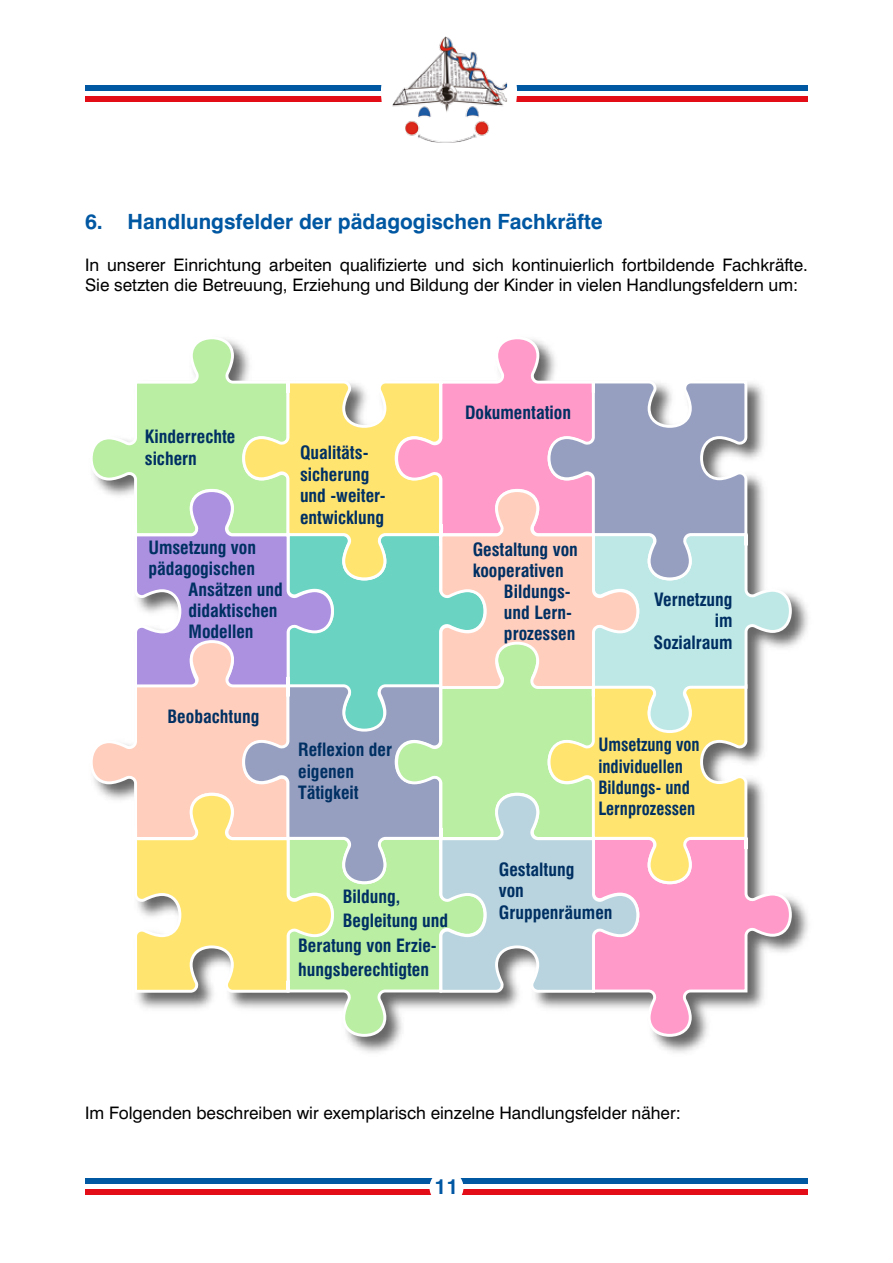
<style>
.page{position:relative;width:893px;height:1263px;background:#fff}
.page>*{position:absolute;margin:0;border:0;box-sizing:border-box;transform-origin:0 0}
.t1{font:700 21px "Swiss 721 BT";color:#0057a2}
.t2{font:700 condensed 17.85px/21.5px "Swiss 721 BT";color:#003063}
.t3{font:700 condensed 17.85px/21.5px "Swiss 721 BT";color:#003063;scale:.94 1}
.t4{font:17.25px/20.7px "Swiss 721 BT";color:#000}
</style>
<div class="page">
<div style="left:85px;top:85px;width:723px;height:6px;background:#0057a2"></div>
<div style="left:85px;top:96px;width:723px;height:6px;background:#e30d18"></div>
<div style="left:381px;top:24px;width:136px;height:136px;background:#fff;border-radius:50%"></div>
<img style="left:392px;top:36px;width:115px;height:106px">
<div style="left:85px;top:1178px;width:723px;height:5px;background:#0057a2"></div>
<div style="left:85px;top:1189px;width:723px;height:6px;background:#e30d18"></div>
<div style="left:430px;top:1171px;width:33px;height:33px;background:#fff;border-radius:50%"></div>
<div style="left:429px;top:1170px;width:34px;height:34px;border:2px solid #fff;border-radius:50%"></div>
<img style="left:348px;top:594px;width:460px;height:459px">
<svg style="left:92px;top:339px;width:701px;height:699px"></svg>
<p class="t1" style="left:85px;top:209px;width:519px">6. Handlungsfelder der pädagogischen Fachkräfte</p>
<p class="t4" style="left:85px;top:254px;width:724px">In unserer Einrichtung arbeiten qualifizierte und sich kontinuierlich fortbildende Fachkräfte.<br>Sie setzten die Betreuung, Erziehung und Bildung der Kinder in vielen Handlungsfeldern um:</p>
<p class="t2" style="left:145px;top:426px;width:92px">Kinderrechte sichern</p>
<p class="t2" style="left:148px;top:536px;width:109px">Umsetzung von</p>
<p class="t2" style="left:148px;top:557px;width:108px">pädagogischen</p>
<p class="t2" style="left:189px;top:579px;width:96px">Ansätzen und</p>
<p class="t2" style="left:189px;top:600px;width:91px">didaktischen</p>
<p class="t2" style="left:189px;top:621px;width:67px">Modellen</p>
<p class="t2" style="left:300px;top:442px;width:87px">Qualitäts&shy;sicherung und -weiter&shy;entwicklung</p>
<p class="t2" style="left:465px;top:401px;width:107px">Dokumentation</p>
<p class="t2" style="left:473px;top:539px;width:107px">Gestaltung von</p>
<p class="t2" style="left:473px;top:560px;width:92px">kooperativen</p>
<p class="t2" style="left:504px;top:581px;width:68px">Bildungs-</p>
<p class="t2" style="left:504px;top:602px;width:69px">und Lern-</p>
<p class="t2" style="left:504px;top:622px;width:73px">prozessen</p>
<p class="t2" style="left:653px;top:589px;width:81px;text-align:right">Vernetzung im<br>Sozialraum</p>
<p class="t2" style="left:168px;top:706px;width:93px">Beobachtung</p>
<p class="t2" style="left:298px;top:739px;width:95px">Reflexion der eigenen<br>Tätigkeit</p>
<p class="t2" style="left:343px;top:886px;width:59px">Bildung,</p>
<p class="t2" style="left:343px;top:910px;width:107px">Begleitung und</p>
<p class="t2" style="left:298px;top:935px;width:140px">Beratung von Erzie-</p>
<p class="t2" style="left:298px;top:959px;width:132px">hungsberechtigten</p>
<p class="t3" style="left:598px;top:734px;width:109px">Umsetzung von individuellen<br>Bildungs- und<br>Lernprozessen</p>
<p class="t2" style="left:499px;top:858px;width:115px">Gestaltung<br>von<br>Gruppenräumen</p>
<p class="t4" style="left:85px;top:1103px;width:597px">Im Folgenden beschreiben wir exemplarisch einzelne Handlungsfelder näher:</p>
<p class="t1" style="left:435px;top:1174px;width:25px">11</p>
</div>
